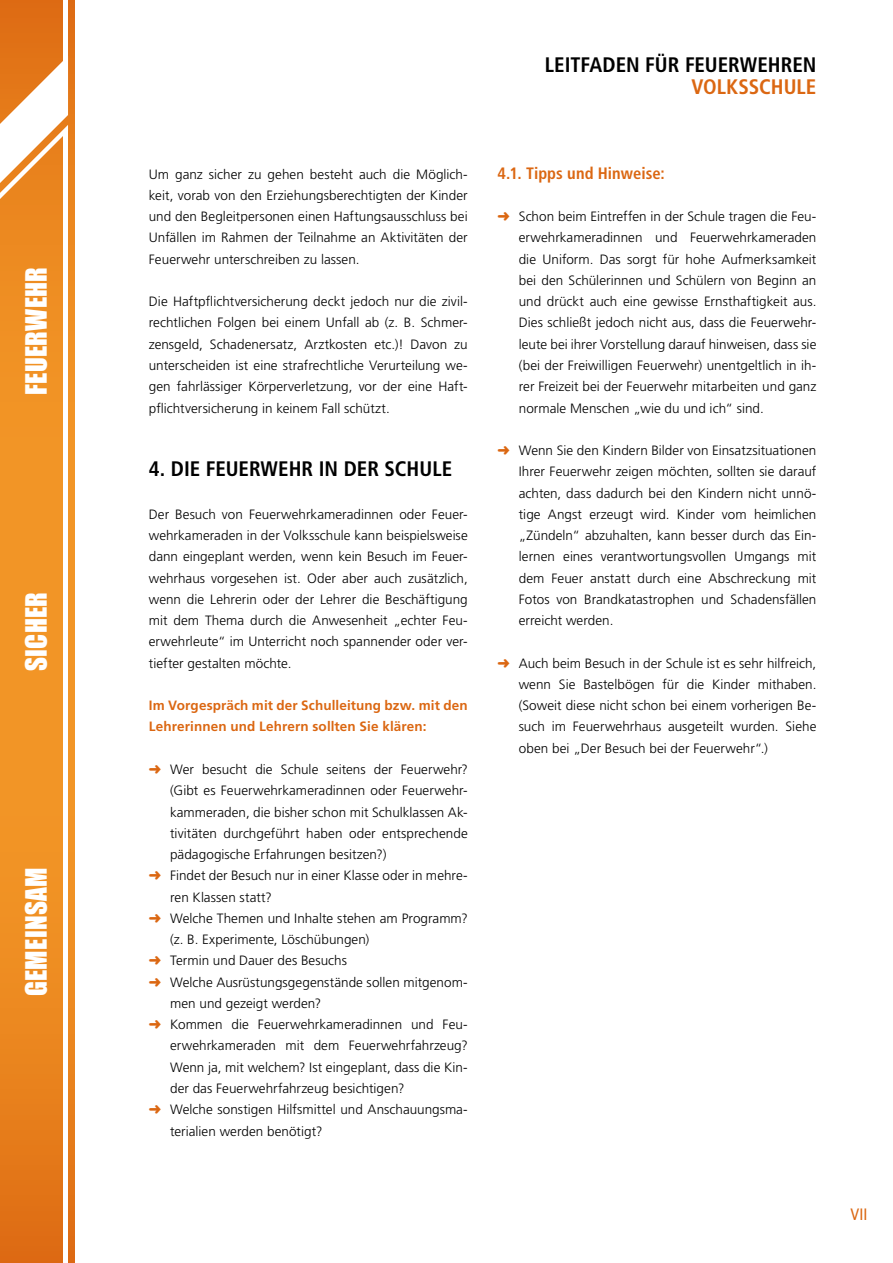
<style>
.page{position:relative;width:893px;height:1263px;background:#fff}
.page>*{position:absolute;margin:0;border:0;box-sizing:border-box;transform-origin:0 0}
.t1{font:27px "Impact";letter-spacing:.01em;color:#fff}
.t2{font:700 condensed 21px "Frutiger LT Std";color:#000}
.t3{font:700 condensed 21px "Frutiger LT Std";color:#db6712}
.t4{font:700 condensed 16.5px "Frutiger LT Std";letter-spacing:.005em;color:#db6712}
.t5{font:condensed 16.5px "Frutiger LT Std";color:#db6712}
.t6{font:300 13.5px/21.3px "Frutiger LT Std";letter-spacing:.005em;color:#000;text-align:justify}
.t7{font:700 13.5px/21.3px "Frutiger LT Std";letter-spacing:.01em;color:#db6712}
.s1{color:#db6712}
</style>
<div class="page">
<svg style="left:0;top:0;width:74px;height:1263px;background:#ed8a21"></svg>
<hr style="left:64px;top:0;width:4px;height:98px;background:#fff">
<hr style="left:64px;top:130px;width:4px;height:1133px;background:#fff">
<svg style="left:0;top:56px;width:68px;height:211px"></svg>
<h1 class="t1" style="left:15px;top:395px;width:129px;rotate:-90deg">FEUERWEHR</h1>
<h1 class="t1" style="left:15px;top:671px;width:81px;rotate:-90deg">SICHER</h1>
<h1 class="t1" style="left:15px;top:996px;width:130px;rotate:-90deg">GEMEINSAM</h1>
<p class="t6" style="left:149px;top:163px;width:320px">Um ganz sicher zu gehen besteht auch die Möglich&shy;keit, vorab von den Erziehungsberechtigten der Kinder und den Begleitpersonen einen Haftungsausschluss bei Unfällen im Rahmen der Teilnahme an Aktivitäten der Feuerwehr unterschreiben zu lassen.</p>
<p class="t6" style="left:149px;top:291px;width:320px">Die Haftpflichtversicherung deckt jedoch nur die zivil&shy;rechtlichen Folgen bei einem Unfall ab (z. B. Schmer&shy;zensgeld, Schadenersatz, Arztkosten etc.)! Davon zu unterscheiden ist eine strafrechtliche Verurteilung we&shy;gen fahrlässiger Körperverletzung, vor der eine Haft&shy;pflichtversicherung in keinem Fall schützt.</p>
<h2 class="t2" style="left:149px;top:456px;width:305px">4. DIE FEUERWEHR IN DER SCHULE</h2>
<p class="t6" style="left:149px;top:504px;width:320px">Der Besuch von Feuerwehrkameradinnen oder Feuer&shy;wehrkameraden in der Volksschule kann beispielsweise dann eingeplant werden, wenn kein Besuch im Feuer&shy;wehrhaus vorgesehen ist. Oder aber auch zusätzlich, wenn die Lehrerin oder der Lehrer die Beschäftigung mit dem Thema durch die Anwesenheit „echter Feu&shy;erwehrleute“ im Unterricht noch spannender oder ver&shy;tiefter gestalten möchte.</p>
<p class="t7" style="left:149px;top:695px;width:320px">Im Vorgespräch mit der Schulleitung bzw. mit den<br>Lehrerinnen und Lehrern sollten Sie klären:</p>
<p class="t6" style="left:149px;top:759px;width:320px"><span class="s1">➜</span> Wer besucht die Schule seitens der Feuerwehr?</p>
<p class="t6" style="left:170px;top:780px;width:299px">(Gibt es Feuerwehrkameradinnen oder Feuerwehr-</p>
<p class="t6" style="left:170px;top:801px;width:299px">kammeraden, die bisher schon mit Schulklassen Ak-</p>
<p class="t6" style="left:170px;top:823px;width:299px">tivitäten durchgeführt haben oder entsprechende</p>
<p class="t6" style="left:170px;top:844px;width:218px">pädagogische Erfahrungen besitzen?)</p>
<p class="t6" style="left:149px;top:865px;width:320px"><span class="s1">➜</span> Findet der Besuch nur in einer Klasse oder in mehre-</p>
<p class="t6" style="left:170px;top:886px;width:103px">ren Klassen statt?</p>
<p class="t6" style="left:149px;top:908px;width:320px"><span class="s1">➜</span> Welche Themen und Inhalte stehen am Programm?</p>
<p class="t6" style="left:170px;top:929px;width:201px">(z. B. Experimente, Löschübungen)</p>
<p class="t6" style="left:149px;top:950px;width:200px"><span class="s1">➜</span> Termin und Dauer des Besuchs</p>
<p class="t6" style="left:149px;top:971px;width:320px"><span class="s1">➜</span> Welche Ausrüstungsgegenstände sollen mitgenom-</p>
<p class="t6" style="left:170px;top:993px;width:153px">men und gezeigt werden?</p>
<p class="t6" style="left:149px;top:1014px;width:320px"><span class="s1">➜</span> Kommen die Feuerwehrkameradinnen und Feu-</p>
<p class="t6" style="left:170px;top:1035px;width:299px">erwehrkameraden mit dem Feuerwehrfahrzeug?</p>
<p class="t6" style="left:170px;top:1056px;width:299px">Wenn ja, mit welchem? Ist eingeplant, dass die Kin-</p>
<p class="t6" style="left:170px;top:1078px;width:236px">der das Feuerwehrfahrzeug besichtigen?</p>
<p class="t6" style="left:149px;top:1099px;width:320px"><span class="s1">➜</span> Welche sonstigen Hilfsmittel und Anschauungsma-</p>
<p class="t6" style="left:170px;top:1120px;width:154px">terialien werden benötigt?</p>
<h2 class="t2" style="left:545px;top:53px;width:273px">LEITFADEN FÜR FEUERWEHREN</h2>
<h2 class="t3" style="left:691px;top:74px;width:126px">VOLKSSCHULE</h2>
<p class="t4" style="left:497px;top:163px;width:169px">4.1. Tipps und Hinweise:</p>
<p class="t6" style="left:519px;top:206px;width:299px;text-indent:-21px"><span class="s1">➜</span> Schon beim Eintreffen in der Schule tragen die Feu&shy;erwehrkameradinnen und Feuerwehrkameraden die Uniform. Das sorgt für hohe Aufmerksamkeit bei den Schülerinnen und Schülern von Beginn an und drückt auch eine gewisse Ernsthaftigkeit aus.<br>Dies schließt jedoch nicht aus, dass die Feuerwehr&shy;leute bei ihrer Vorstellung darauf hinweisen, dass sie (bei der Freiwilligen Feuerwehr) unentgeltlich in ih&shy;rer Freizeit bei der Feuerwehr mitarbeiten und ganz normale Menschen „wie du und ich“ sind.</p>
<p class="t6" style="left:519px;top:440px;width:299px;text-indent:-21px"><span class="s1">➜</span> Wenn Sie den Kindern Bilder von Einsatzsituationen Ihrer Feuerwehr zeigen möchten, sollten sie darauf achten, dass dadurch bei den Kindern nicht unnö&shy;tige Angst erzeugt wird. Kinder vom heimlichen „Zündeln“ abzuhalten, kann besser durch das Ein&shy;lernen eines verantwortungsvollen Umgangs mit dem Feuer anstatt durch eine Abschreckung mit Fotos von Brandkatastrophen und Schadensfällen erreicht werden.</p>
<p class="t6" style="left:519px;top:653px;width:299px;text-indent:-21px"><span class="s1">➜</span> Auch beim Besuch in der Schule ist es sehr hilfreich, wenn Sie Bastelbögen für die Kinder mithaben. (Soweit diese nicht schon bei einem vorherigen Be&shy;such im Feuerwehrhaus ausgeteilt wurden. Siehe oben bei „Der Besuch bei der Feuerwehr“.)</p>
<p class="t5" style="left:850px;top:1205px;width:19px">VII</p>
</div>
